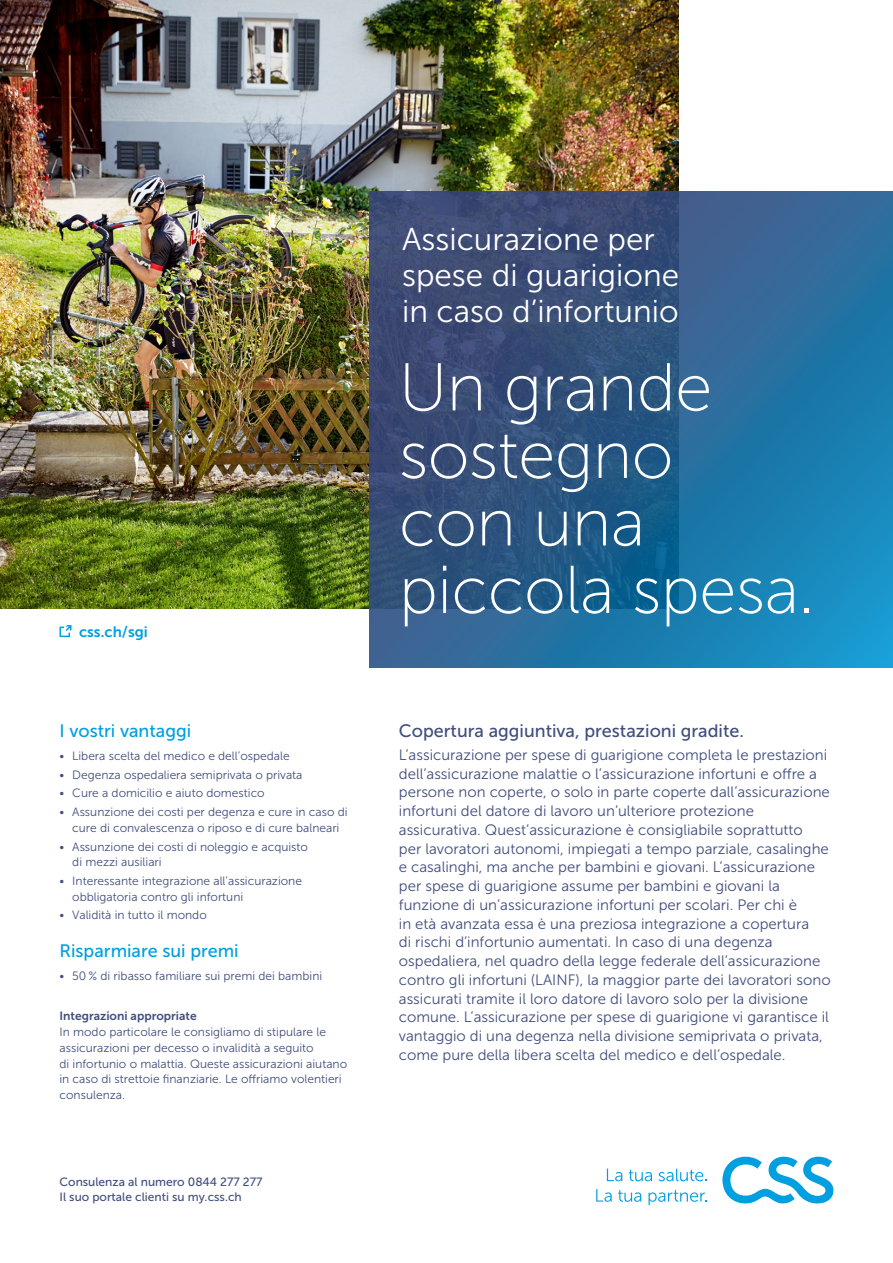
<style>
.page{position:relative;width:893px;height:1263px;background:#fff}
.page>*{position:absolute;margin:0;border:0;box-sizing:border-box;transform-origin:0 0}
.Kachel___Headline_45pt{font:67.5px/67.5px "Museo Sans 100";letter-spacing:-.01em;color:#fff}
.Kachel___Produktbezeichnung_21pt{font:31.5px/36px "Museo Sans 300";color:#fff}
.Zwischentitel_12pt{font:18px "Museo Sans 500";color:#414e7e}
.Zwischentitel_12pt-2{font:18px "Museo Sans 500";color:#009fe0}
.Fliesstext_10pt{font:15px/18.8px "Museo Sans 300";color:#414e7e}
.URL{font:15px "Museo Sans 700";color:#009fe0}
.Fliesstext_klein_8pt{font:12px/15.8px "Museo Sans 300";color:#414e7e}
.Kontakt{font:12px "Museo Sans 500";color:#414e7e}
.Fliesstext_klein_8pt-2{font:12px "Museo Sans 700";color:#414e7e}
</style>
<div class="page">
<svg style="left:60px;top:625px;width:12px;height:12px"></svg>
<svg style="left:607px;top:1168px;width:15px;height:13px"></svg>
<svg style="left:629px;top:1170px;width:23px;height:11px"></svg>
<svg style="left:658px;top:1168px;width:49px;height:13px"></svg>
<svg style="left:596px;top:1189px;width:16px;height:13px"></svg>
<svg style="left:618px;top:1190px;width:23px;height:12px"></svg>
<svg style="left:648px;top:1190px;width:59px;height:15px"></svg>
<svg style="left:722px;top:1157px;width:111px;height:46px"></svg>
<img style="left:0;top:0;width:679px;height:608px">
<svg style="left:369px;top:191px;width:524px;height:477px;background:#2b628f"></svg>
<p class="URL" style="left:79px;top:624px;width:70px">css.ch/sgi</p>
<p class="Zwischentitel_12pt-2" style="left:60px;top:721px;width:133px">I vostri vantaggi</p>
<p class="Fliesstext_klein_8pt" style="left:60px;top:748px;width:232px">• Libera scelta del medico e dell’ospedale</p>
<p class="Fliesstext_klein_8pt" style="left:60px;top:767px;width:244px">• Degenza ospedaliera semiprivata o privata</p>
<p class="Fliesstext_klein_8pt" style="left:60px;top:785px;width:207px">• Cure a domicilio e aiuto domestico</p>
<p class="Fliesstext_klein_8pt" style="left:60px;top:804px;width:290px;text-align:center">• Assunzione dei costi per degenza e cure in caso di cure di convalescenza o riposo e di cure balneari</p>
<p class="Fliesstext_klein_8pt" style="left:72px;top:838px;width:237px;text-indent:-13px">• Assunzione dei costi di noleggio e acquisto di mezzi ausiliari</p>
<p class="Fliesstext_klein_8pt" style="left:72px;top:873px;width:231px;text-indent:-13px">• Interessante integrazione all’assicurazione obbligatoria contro gli infortuni</p>
<p class="Fliesstext_klein_8pt" style="left:60px;top:907px;width:149px">• Validità in tutto il mondo</p>
<p class="Zwischentitel_12pt-2" style="left:60px;top:941px;width:181px">Risparmiare sui premi</p>
<p class="Fliesstext_klein_8pt" style="left:60px;top:968px;width:264px">• 50 % di ribasso familiare sui premi dei bambini</p>
<p class="Fliesstext_klein_8pt-2" style="left:60px;top:1009px;width:139px">Integrazioni appropriate</p>
<p class="Fliesstext_klein_8pt" style="left:60px;top:1024px;width:289px">In modo particolare le consigliamo di stipulare le assicurazioni per decesso o invalidità a seguito<br>di infortunio o malattia. Queste assicurazioni aiutano in caso di strettoie finanziarie. Le offriamo volentieri consulenza.</p>
<p class="Kontakt" style="left:60px;top:1175px;width:204px">Consulenza al numero 0844 277 277</p>
<p class="Kontakt" style="left:60px;top:1190px;width:184px">Il suo portale clienti su my.css.ch</p>
<p class="Kachel___Produktbezeichnung_21pt" style="left:402px;top:221px;width:279px">Assicurazione per spese di guarigione in caso d’infortunio</p>
<p class="Kachel___Headline_45pt" style="left:399px;top:354px;width:417px">Un grande sostegno<br>con una piccola spesa.</p>
<p class="Zwischentitel_12pt" style="left:399px;top:721px;width:347px">Copertura aggiuntiva, prestazioni gradite.</p>
<p class="Fliesstext_10pt" style="left:399px;top:745px;width:433px">L’assicurazione per spese di guarigione completa le prestazioni dell’assicurazione malattie o l’assicurazione infortuni e offre a persone non coperte, o solo in parte coperte dall’assicurazione infortuni del datore di lavoro un’ulteriore protezione assicurativa. Quest’assicurazione è consigliabile soprattutto<br>per lavoratori autonomi, impiegati a tempo parziale, casalinghe e casalinghi, ma anche per bambini e giovani. L’assicurazione per spese di guarigione assume per bambini e giovani la funzione di un’assicurazione infortuni per scolari. Per chi è<br>in età avanzata essa è una preziosa integrazione a copertura<br>di rischi d’infortunio aumentati. In caso di una degenza ospedaliera, nel quadro della legge federale dell’assicurazione contro gli infortuni (LAINF), la maggior parte dei lavoratori sono assicurati tramite il loro datore di lavoro solo per la divisione comune. L’assicurazione per spese di guarigione vi garantisce il vantaggio di una degenza nella divisione semiprivata o privata, come pure della libera scelta del medico e dell’ospedale.</p>
</div>
